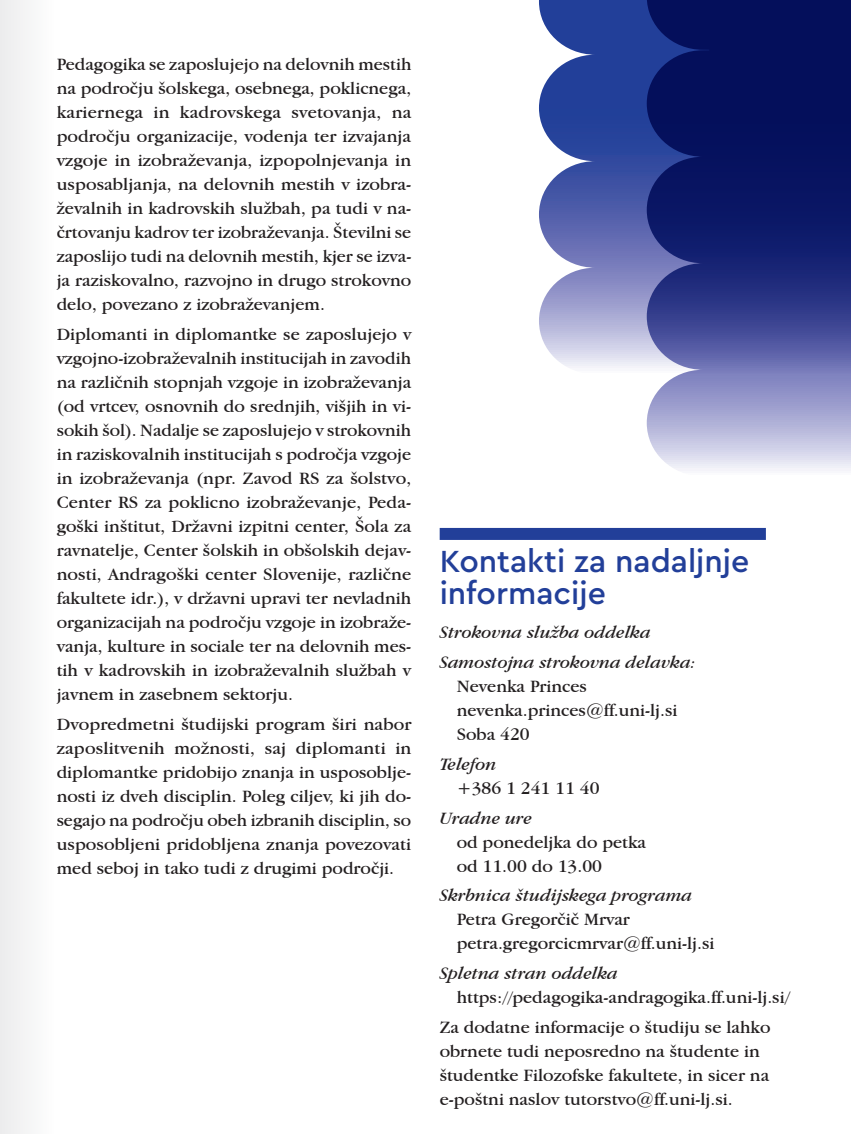
<style>
.page{position:relative;width:851px;height:1134px;background:#fff}
.page>*{position:absolute;margin:0;border:0;box-sizing:border-box;transform-origin:0 0}
.poudark{font:500 32px/32px "Cera Pro";color:#223f99}
.tekst{font:18px/24px "Garamond IT Cby BT";color:#231f20;text-align:justify}
.tekst_leva{font:18px/24px "Garamond IT Cby BT";color:#231f20}
.tekst_leva-2{font:italic 18px "Garamond IT Cby BT";color:#231f20}
.s1{font-style:italic}
</style>
<div class="page">
<svg style="left:539px;top:0;width:107px;height:368px;background:#6978b8"></svg>
<svg style="left:646px;top:0;width:204px;height:471px;background:#3d478a"></svg>
<div style="left:439px;top:528px;width:326px;height:12px;background:#223f99"></div>
<div style="left:0;top:0;width:57px;height:1134px;background:#f4f5f5"></div>
<p class="tekst" style="left:57px;top:52px;width:356px">Pedagogika se zaposlujejo na delovnih mestih na področju šolskega, osebnega, poklicnega, kariernega in kadrovskega svetovanja, na področju organizacije, vodenja ter izvajanja vzgoje in izobraževanja, izpopolnjevanja in usposabljanja, na delovnih mestih v izobra&shy;ževalnih in kadrovskih službah, pa tudi v na&shy;črtovanju kadrov ter izobraževanja. Številni se zaposlijo tudi na delovnih mestih, kjer se izva&shy;ja raziskovalno, razvojno in drugo strokovno delo, povezano z izobraževanjem.</p>
<p class="tekst" style="left:57px;top:322px;width:356px">Diplomanti in diplomantke se zaposlujejo v vzgojno-izobraževalnih institucijah in zavodih na različnih stopnjah vzgoje in izobraževanja (od vrtcev, osnovnih do srednjih, višjih in vi&shy;sokih šol). Nadalje se zaposlujejo v strokovnih in raziskovalnih institucijah s področja vzgoje in izobraževanja (npr. Zavod RS za šolstvo, Center RS za poklicno izobraževanje, Peda&shy;goški inštitut, Državni izpitni center, Šola za ravnatelje, Center šolskih in obšolskih dejav&shy;nosti, Andragoški center Slovenije, različne fakultete idr.), v državni upravi ter nevladnih organizacijah na področju vzgoje in izobraže&shy;vanja, kulture in sociale ter na delovnih mes&shy;tih v kadrovskih in izobraževalnih službah v javnem in zasebnem sektorju.</p>
<p class="tekst" style="left:57px;top:712px;width:356px">Dvopredmetni študijski program širi nabor zaposlitvenih možnosti, saj diplomanti in diplomantke pridobijo znanja in usposoblje&shy;nosti iz dveh disciplin. Poleg ciljev, ki jih do&shy;segajo na področju obeh izbranih disciplin, so usposobljeni pridobljena znanja povezovati med seboj in tako tudi z drugimi področji.</p>
<p class="poudark" style="left:439px;top:544px;width:311px">Kontakti za nadaljnje informacije</p>
<p class="tekst_leva-2" style="left:439px;top:622px;width:212px">Strokovna služba oddelka</p>
<p class="tekst_leva" style="left:456px;top:650px;width:241px;text-indent:-17px"><span class="s1">Samostojna strokovna delavka:<br></span>Nevenka Princes nevenka.princes@ff.uni-lj.si<br>Soba 420</p>
<p class="tekst_leva" style="left:456px;top:752px;width:144px;text-indent:-17px"><span class="s1">Telefon<br></span>+386 1 241 11 40</p>
<p class="tekst_leva" style="left:456px;top:805px;width:191px;text-indent:-17px"><span class="s1">Uradne ure<br></span>od ponedeljka do petka od 11.00 do 13.00</p>
<p class="tekst_leva" style="left:456px;top:883px;width:259px;text-indent:-17px"><span class="s1">Skrbnica študijskega programa<br></span>Petra Gregorčič Mrvar petra.gregorcicmrvar@ff.uni-lj.si</p>
<p class="tekst_leva" style="left:456px;top:961px;width:334px;text-indent:-17px"><span class="s1">Spletna stran oddelka </span>https://pedagogika-andragogika.ff.uni-lj.si/</p>
<p class="tekst_leva" style="left:439px;top:1014px;width:332px">Za dodatne informacije o študiju se lahko obrnete tudi neposredno na študente in študentke Filozofske fakultete, in sicer na e-poštni naslov tutorstvo@ff.uni-lj.si.</p>
</div>
